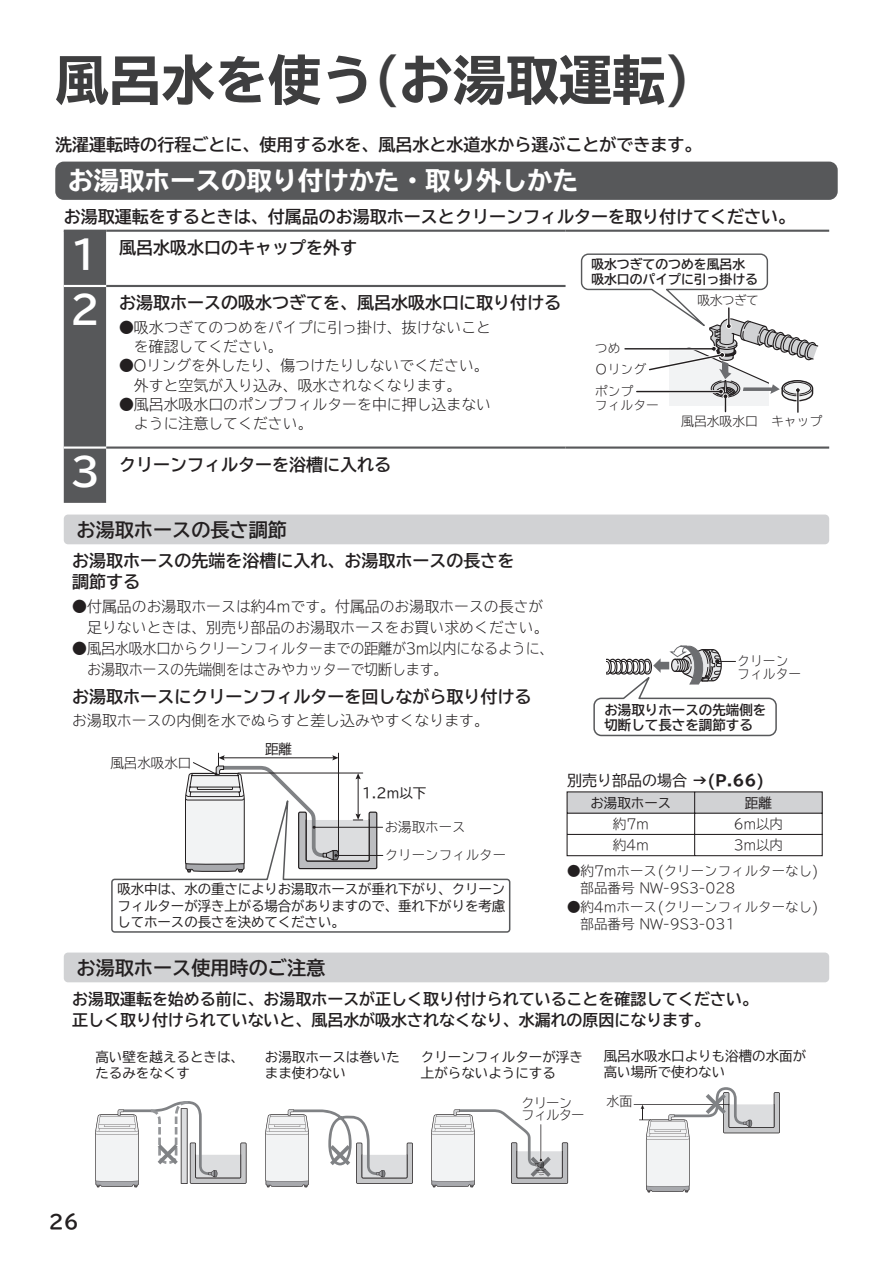
<style>
.page{position:relative;width:893px;height:1263px;background:#fff}
.page>*{position:absolute;margin:0;border:0;box-sizing:border-box;transform-origin:0 0}
.t1{font:700 expanded 53.1px "TBUD Go Std";color:#3e3e3f}
.t2{font:700 38.25px "TBUD Go Std";color:#fff}
.t3{font:700 expanded 25.5px "TBUD Go Std";color:#fff}
.t4{font:700 19.2px "TBUD Go Std";color:#231f20}
.t5{font:700 19.2px "TBUDR Go Std";color:#231f20}
.t6{font:700 16.95px/21.3px "TBUD Go Std";color:#231f20}
.t7{font:700 15.9px/21.3px "TBUD Go Std";color:#231f20}
.t8{font:15px "TBUD Go Std Regular 90 pv RKSJ H";color:#231f20}
.t9{font:300 14.85px/19.2px "TBUD Go Std Super";color:#231f20}
.t10{font:300 14.85px/21.3px "TBUD Go Std Super";letter-spacing:-.02em;color:#231f20}
.t11{font:13.5px/16.5px "TBUD Go Std Regular 90 pv RKSJ H";color:#231f20}
.t12{font:13.5px/17.2px "TBUD Go Std Super Light 90 pv RKSJ H";color:#231f20}
.t13{font:13.5px/15px "TBUD Go Std Bold 90 pv RKSJ H";color:#231f20}
.t14{font:13.5px/11.6px "TBUD Go Std Super Light 90 pv RKSJ H";letter-spacing:-.075em;color:#231f20}
.t15{font:13.5px/13.2px "TBUD Go Std Super Light 90 pv RKSJ H";color:#231f20;scale:.95 1}
.t16{font:12.9px/21.8px "TBUD Go Std Super Light 90 pv RKSJ H";color:#231f20}
.t17{font:12.9px/14.2px "TBUD Go Std Bold 90 pv RKSJ H";color:#231f20}
.s1{font-size:48.9px}
.s2{font-family:"TBUD Go Std Ex Bold 90 pv RKSJ H"}
</style>
<div class="page">
<div style="left:55px;top:162px;width:783px;height:38px;background:#57585a;border-radius:9px"></div>
<div style="left:64px;top:952px;width:765px;height:30px;background:#d1d2d4;border-radius:4px"></div>
<hr style="left:634px;top:1104px;width:95px;height:1px;background:#231f20">
<svg style="left:95px;top:1101px;width:152px;height:86px"></svg>
<svg style="left:265px;top:1109px;width:148px;height:78px"></svg>
<svg style="left:431px;top:1109px;width:137px;height:78px"></svg>
<svg style="left:639px;top:1087px;width:141px;height:105px"></svg>
<div style="left:64px;top:232px;width:42px;height:271px;background:#57585a"></div>
<hr style="left:64px;top:285px;width:42px;height:2px;background:#fff">
<hr style="left:64px;top:446px;width:42px;height:3px;background:#fff">
<hr style="left:106px;top:285px;width:460px;height:2px;background:#57585a">
<hr style="left:106px;top:446px;width:460px;height:3px;background:#57585a">
<hr style="left:566px;top:446px;width:263px;height:3px;background:#57585a">
<hr style="left:64px;top:230px;width:42px;height:2px;background:#57585a">
<hr style="left:106px;top:230px;width:460px;height:2px;background:#57585a">
<hr style="left:566px;top:230px;width:263px;height:2px;background:#57585a">
<svg style="left:581px;top:253px;width:238px;height:159px"></svg>
<div style="left:718px;top:388px;width:6px;height:7px;border:1px solid #fff;border-radius:50%"></div>
<hr style="left:637px;top:391px;width:84px;height:1px;background:#231f20">
<div style="left:64px;top:514px;width:765px;height:30px;background:#d1d2d4;border-radius:4px"></div>
<svg style="left:593px;top:645px;width:184px;height:91px"></svg>
<svg style="left:567px;top:791px;width:256px;height:66px"></svg>
<svg style="left:111px;top:826px;width:399px;height:107px"></svg>
<hr style="left:336px;top:855px;width:47px;height:1px;background:#231f20">
<svg style="left:185px;top:753px;width:193px;height:119px"></svg>
<h1 class="t1" style="left:55px;top:51px;width:637px">風呂水を使う<span class="s1">(</span>お湯取運転<span class="s1">)</span></h1>
<p class="t6" style="left:55px;top:134px;width:648px">洗濯運転時の行程ごとに、使用する水を、風呂水と水道水から選ぶことができます。</p>
<h3 class="t3" style="left:68px;top:167px;width:512px">お湯取ホースの取り付けかた・取り外しかた</h3>
<p class="t6" style="left:64px;top:207px;width:733px">お湯取運転をするときは、付属品のお湯取ホースとクリーンフィルターを取り付けてください。</p>
<h2 class="t2" style="left:70px;top:223px;width:32px">1</h2>
<p class="t6" style="left:119px;top:237px;width:240px">風呂水吸水口のキャップを外す</p>
<h2 class="t2" style="left:70px;top:278px;width:32px">2</h2>
<p class="t6" style="left:119px;top:293px;width:444px">お湯取ホースの吸水つぎてを、風呂水吸水口に取り付ける</p>
<p class="t9" style="left:119px;top:317px;width:374px">●吸水つぎてのつめをパイプに引っ掛け、抜けないこと　を確認してください。</p>
<p class="t9" style="left:119px;top:356px;width:371px">●Oリングを外したり、傷つけたりしないでください。　外すと空気が入り込み、吸水されなくなります。</p>
<p class="t9" style="left:119px;top:394px;width:374px">●風呂水吸水口のポンプフィルターを中に押し込まない　ように注意してください。</p>
<h2 class="t2" style="left:70px;top:440px;width:32px">3</h2>
<p class="t6" style="left:119px;top:454px;width:274px">クリーンフィルターを浴槽に入れる</p>
<p class="t4" style="left:77px;top:514px;width:212px">お湯取ホースの長さ調節</p>
<p class="t6" style="left:72px;top:550px;width:444px">お湯取ホースの先端を浴槽に入れ、お湯取ホースの長さを調節する</p>
<p class="t9" style="left:87px;top:595px;width:463px;line-height:21.3px;text-indent:-15px">●付属品のお湯取ホースは約4mです。付属品のお湯取ホースの長さが足りないときは、別売り部品のお湯取ホースをお買い求めください。</p>
<p class="t10" style="left:87px;top:637px;width:468px;text-indent:-15px">●風呂水吸水口からクリーンフィルターまでの距離が3m以内になるように、お湯取ホースの先端側をはさみやカッターで切断します。</p>
<p class="t6" style="left:72px;top:686px;width:461px">お湯取ホースにクリーンフィルターを回しながら取り付ける</p>
<p class="t9" style="left:72px;top:711px;width:418px">お湯取ホースの内側を水でぬらすと差し込みやすくなります。</p>
<p class="t12" style="left:110px;top:754px;width:82px">風呂水吸水口</p>
<p class="t11" style="left:265px;top:741px;width:28px">距離</p>
<p class="t17" style="left:591px;top:257px;width:168px">吸水つぎてのつめを風呂水吸水口のパイプに引っ掛ける</p>
<p class="t16" style="left:595px;top:337px;width:27px">つめ</p>
<p class="t16" style="left:595px;top:358px;width:53px">Ｏリングポンプ</p>
<p class="t16" style="left:595px;top:394px;width:66px">フィルター</p>
<p class="t16" style="left:697px;top:289px;width:63px">吸水つぎて</p>
<p class="t16" style="left:681px;top:410px;width:143px">風呂水吸水口 キャップ</p>
<p class="t15" style="left:737px;top:653px;width:69px">クリーンフィルター</p>
<p class="t13" style="left:604px;top:702px;width:163px">お湯取りホースの先端側を切断して長さを調節する</p>
<p class="t11" style="left:362px;top:785px;width:66px">1.2m以下</p>
<p class="t12" style="left:385px;top:813px;width:123px;line-height:27.6px">お湯取ホース<br>クリーンフィルター</p>
<p class="t11" style="left:118px;top:881px;width:389px;text-align:justify">吸水中は、水の重さによりお湯取ホースが垂れ下がり、クリーンフィルターが浮き上がる場合がありますので、垂れ下がりを考慮してホースの長さを決めてください。</p>
<p class="t8" style="left:567px;top:768px;width:199px">別売り部品の場合 <span class="s2">→(P.66)</span></p>
<p class="t11" style="left:590px;top:794px;width:82px">お湯取ホース</p>
<p class="t12" style="left:613px;top:813px;width:37px;line-height:21.3px">約7m約4m</p>
<p class="t11" style="left:745px;top:794px;width:28px">距離</p>
<p class="t12" style="left:734px;top:813px;width:51px;line-height:21.3px">6m以内<br>3m以内</p>
<p class="t12" style="left:567px;top:862px;width:253px">●約7mホース(クリーンフィルターなし)　部品番号 NW-9S3-028</p>
<p class="t12" style="left:567px;top:898px;width:253px">●約4mホース(クリーンフィルターなし)　部品番号 NW-9S3-031</p>
<p class="t4" style="left:77px;top:952px;width:250px">お湯取ホース使用時のご注意</p>
<p class="t7" style="left:72px;top:988px;width:687px">お湯取運転を始める前に、お湯取ホースが正しく取り付けられていることを確認してください。正しく取り付けられていないと、風呂水が吸水されなくなり、水漏れの原因になります。</p>
<p class="t11" style="left:95px;top:1048px;width:150px">高い壁を越えるときは、たるみをなくす</p>
<p class="t11" style="left:265px;top:1048px;width:136px">お湯取ホースは巻いたまま使わない</p>
<p class="t11" style="left:421px;top:1048px;width:163px">クリーンフィルターが浮き上がらないようにする</p>
<p class="t11" style="left:604px;top:1047px;width:204px">風呂水吸水口よりも浴槽の水面が高い場所で使わない</p>
<p class="t14" style="left:521px;top:1097px;width:65px">クリーンフィルター</p>
<p class="t16" style="left:606px;top:1090px;width:27px">水面</p>
<p class="t5" style="left:49px;top:1206px;width:32px">26</p>
</div>
